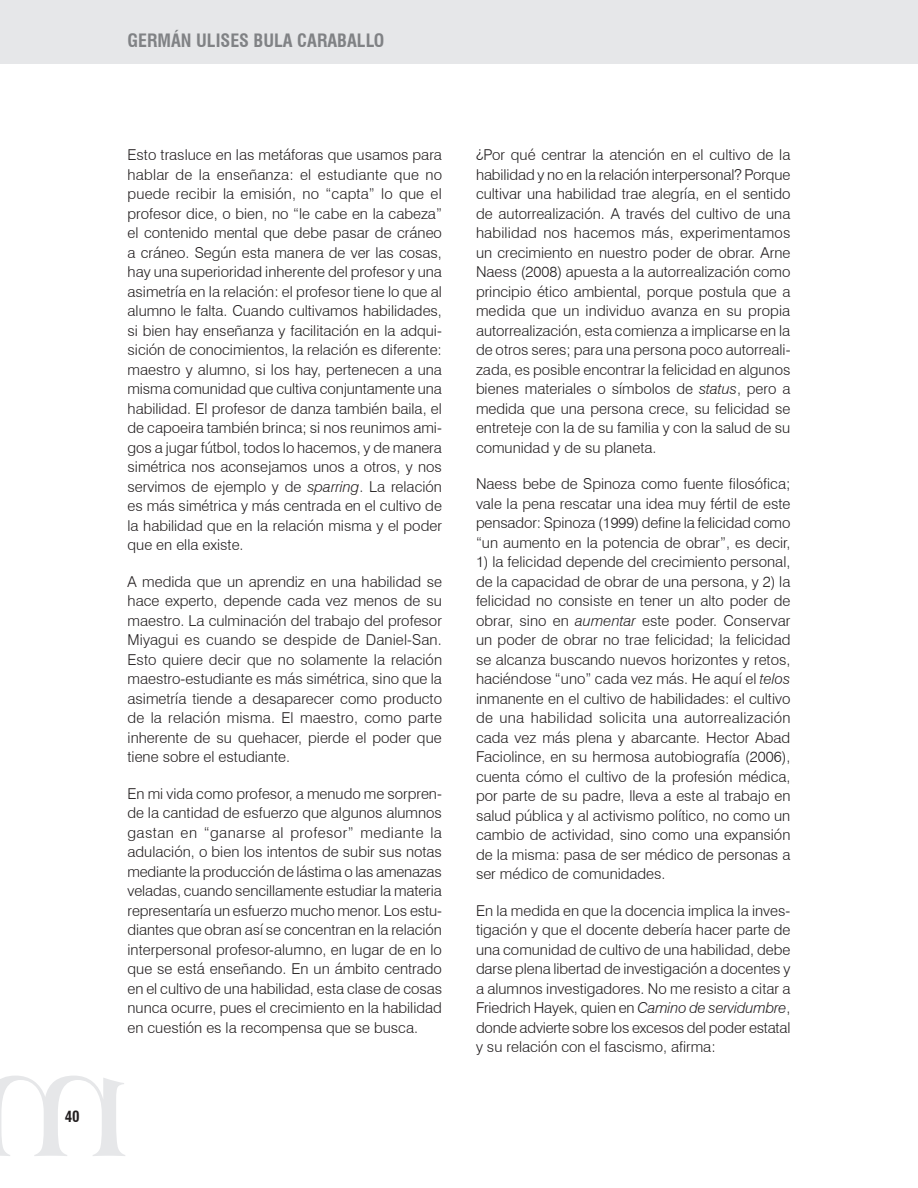
<style>
.page{position:relative;width:918px;height:1188px;background:#fff}
.page>*{position:absolute;margin:0;border:0;box-sizing:border-box;transform-origin:0 0}
.t1{font:700 condensed 18px "Swiss 721 BT";color:#808285}
.t2{font:300 15px/19.5px "Swiss 721 BT";color:#231f20;text-align:justify}
.t3{font:700 condensed 15px "Swiss 721 BT";color:#231f20}
.s1{font-style:italic}
</style>
<div class="page">
<div style="left:0;top:0;width:917px;height:64px;background:#e6e7e9"></div>
<p class="t3" style="left:65px;top:1107px;width:16px">40</p>
<p class="t1" style="left:128px;top:30px;width:258px">GERMÁN ULISES BULA CARABALLO</p>
<p class="t2" style="left:128px;top:145px;width:316px">Esto trasluce en las metáforas que usamos para hablar de la enseñanza: el estudiante que no puede recibir la emisión, no “capta” lo que el profesor dice, o bien, no “le cabe en la cabeza” el contenido mental que debe pasar de cráneo a cráneo. Según esta manera de ver las cosas, hay una superioridad inherente del profesor y una asimetría en la relación: el profesor tiene lo que al alumno le falta. Cuando cultivamos habilidades, si bien hay enseñanza y facilitación en la adqui&shy;sición de conocimientos, la relación es diferente: maestro y alumno, si los hay, pertenecen a una misma comunidad que cultiva conjuntamente una habilidad. El profesor de danza también baila, el de capoeira también brinca; si nos reunimos ami&shy;gos a jugar fútbol, todos lo hacemos, y de manera simétrica nos aconsejamos unos a otros, y nos servimos de ejemplo y de <span class="s1">sparring</span>. La relación es más simétrica y más centrada en el cultivo de la habilidad que en la relación misma y el poder que en ella existe.</p>
<p class="t2" style="left:128px;top:572px;width:316px">A medida que un aprendiz en una habilidad se hace experto, depende cada vez menos de su maestro. La culminación del trabajo del profesor Miyagui es cuando se despide de Daniel-San.<br>Esto quiere decir que no solamente la relación maestro-estudiante es más simétrica, sino que la asimetría tiende a desaparecer como producto de la relación misma. El maestro, como parte inherente de su quehacer, pierde el poder que tiene sobre el estudiante.</p>
<p class="t2" style="left:128px;top:784px;width:316px">En mi vida como profesor, a menudo me sorpren&shy;de la cantidad de esfuerzo que algunos alumnos gastan en “ganarse al profesor” mediante la adulación, o bien los intentos de subir sus notas mediante la producción de lástima o las amenazas veladas, cuando sencillamente estudiar la materia representaría un esfuerzo mucho menor. Los estu&shy;diantes que obran así se concentran en la relación interpersonal profesor-alumno, en lugar de en lo que se está enseñando. En un ámbito centrado en el cultivo de una habilidad, esta clase de cosas nunca ocurre, pues el crecimiento en la habilidad en cuestión es la recompensa que se busca.</p>
<p class="t2" style="left:476px;top:145px;width:316px">¿Por qué centrar la atención en el cultivo de la habilidad y no en la relación interpersonal? Porque cultivar una habilidad trae alegría, en el sentido de autorrealización. A través del cultivo de una habilidad nos hacemos más, experimentamos un crecimiento en nuestro poder de obrar. Arne Naess (2008) apuesta a la autorrealización como principio ético ambiental, porque postula que a medida que un individuo avanza en su propia autorrealización, esta comienza a implicarse en la de otros seres; para una persona poco autorreali&shy;zada, es posible encontrar la felicidad en algunos bienes materiales o símbolos de <span class="s1">status</span>, pero a medida que una persona crece, su felicidad se entreteje con la de su familia y con la salud de su comunidad y de su planeta.</p>
<p class="t2" style="left:476px;top:474px;width:316px">Naess bebe de Spinoza como fuente filosófica; vale la pena rescatar una idea muy fértil de este pensador: Spinoza (1999) define la felicidad como “un aumento en la potencia de obrar”, es decir,</p>
<p class="t2" style="left:476px;top:552px;width:316px">1) la felicidad depende del crecimiento personal, de la capacidad de obrar de una persona, y 2) la felicidad no consiste en tener un alto poder de obrar, sino en <span class="s1">aumentar</span> este poder. Conservar un poder de obrar no trae felicidad; la felicidad se alcanza buscando nuevos horizontes y retos, haciéndose “uno” cada vez más. He aquí el <span class="s1">telos </span>inmanente en el cultivo de habilidades: el cultivo de una habilidad solicita una autorrealización cada vez más plena y abarcante. Hector Abad Faciolince, en su hermosa autobiografía (2006), cuenta cómo el cultivo de la profesión médica, por parte de su padre, lleva a este al trabajo en salud pública y al activismo político, no como un cambio de actividad, sino como una expansión de la misma: pasa de ser médico de personas a ser médico de comunidades.</p>
<p class="t2" style="left:476px;top:901px;width:316px">En la medida en que la docencia implica la inves&shy;tigación y que el docente debería hacer parte de una comunidad de cultivo de una habilidad, debe darse plena libertad de investigación a docentes y a alumnos investigadores. No me resisto a citar a Friedrich Hayek, quien en <span class="s1">Camino de servidumbre</span>, donde advierte sobre los excesos del poder estatal y su relación con el fascismo, afirma:</p>
</div>
